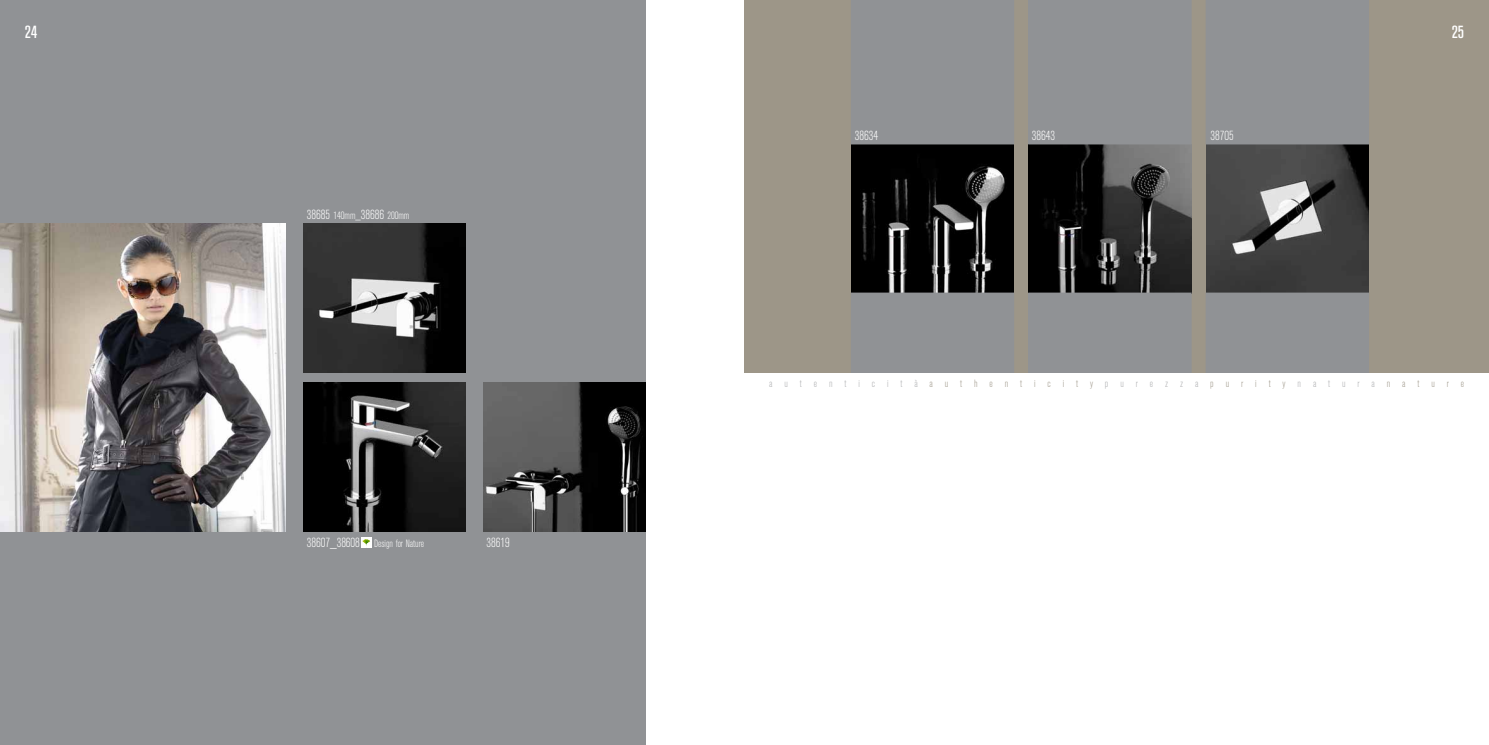
<style>
.page{position:relative;width:1489px;height:745px;background:#fff}
.page>*{position:absolute;margin:0;border:0;box-sizing:border-box;transform-origin:0 0}
.t1{font:500 condensed 17.5px "Akzidenz Grotesk BE";color:#fff}
.t2{font:300 condensed 13.12px "Akzidenz Grotesk BE";color:#fff}
.t3{font:300 condensed 10.5px "Akzidenz Grotesk BE";letter-spacing:1.135em;color:#acadaf}
.t4{font:300 condensed 10.5px "Akzidenz Grotesk BE";color:#fff}
.s1{font-size:13.12px}
.s2{color:#9d9688}
</style>
<div class="page">
<div style="left:744px;top:0;width:744px;height:372px;background:#9d9688"></div>
<div style="left:0;top:0;width:645px;height:744px;background:#909295"></div>
<img style="left:483px;top:382px;width:162px;height:149px">
<img style="left:303px;top:382px;width:163px;height:149px">
<img style="left:303px;top:223px;width:163px;height:149px">
<img style="left:0;top:223px;width:285px;height:308px">
<img style="left:851px;top:144px;width:162px;height:149px">
<img style="left:1028px;top:144px;width:163px;height:149px">
<img style="left:1206px;top:144px;width:162px;height:149px">
<div style="left:851px;top:293px;width:162px;height:79px;background:#909295"></div>
<div style="left:851px;top:0;width:162px;height:144px;background:#909295"></div>
<div style="left:1028px;top:293px;width:162px;height:79px;background:#909295"></div>
<div style="left:1028px;top:0;width:163px;height:144px;background:#909295"></div>
<div style="left:1205px;top:293px;width:163px;height:79px;background:#909295"></div>
<div style="left:1206px;top:0;width:162px;height:144px;background:#909295"></div>
<div style="left:361px;top:536px;width:10px;height:11px;background:#fff"></div>
<svg style="left:362px;top:539px;width:8px;height:7px"></svg>
<h1 class="t1" style="left:25px;top:22px;width:14px">-24</h1>
<h1 class="t1" style="left:1451px;top:22px;width:14px">-25</h1>
<p class="t4" style="left:307px;top:209px;width:104px"><span class="s1">38685</span> 140mm_<span class="s1">38686</span> 200mm</p>
<p class="t4" style="left:307px;top:537px;width:119px"><span class="s1">38607_38608</span> Design for Nature</p>
<p class="t2" style="left:486px;top:535px;width:25px">38619</p>
<p class="t2" style="left:854px;top:129px;width:25px">38634</p>
<p class="t2" style="left:1031px;top:129px;width:25px">38643</p>
<p class="t2" style="left:1210px;top:129px;width:25px">38705</p>
<p class="t3" style="left:769px;top:377px;width:696px">autenticità<span class="s2">authenticity</span>purezza<span class="s2">purity</span>natura<span class="s2">nature</span></p>
</div>
